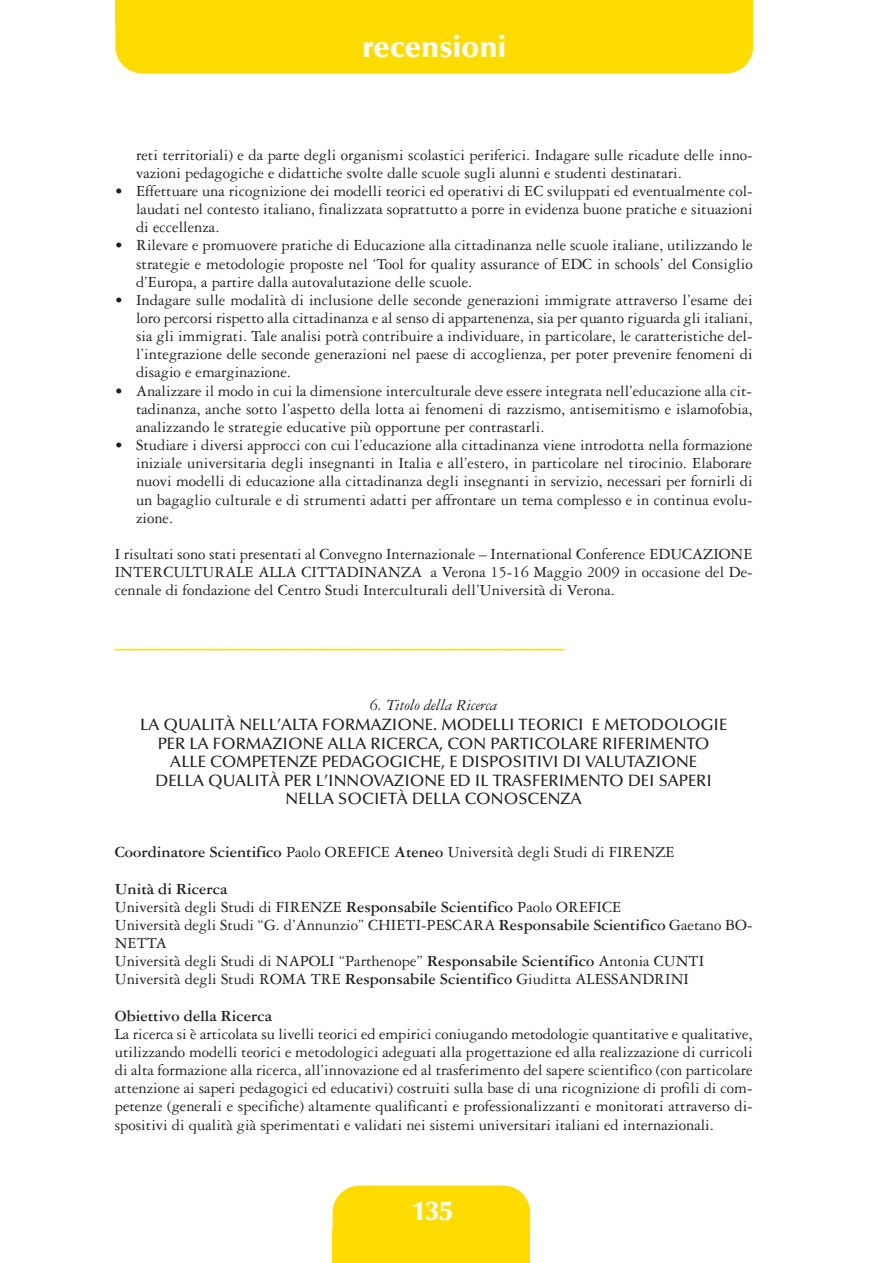
<style>
.page{position:relative;width:893px;height:1263px;background:#fff}
.page>*{position:absolute;margin:0;border:0;box-sizing:border-box;transform-origin:0 0}
.t1{font:900 30px "Optima";color:#fff}
.t2{font:900 27px "Optima";color:#fff}
.t3{font:700 22.5px "Garamond Three";color:#ffdc01}
.t4{font:16.5px/18.1px "Garamond Three";color:#231f20;text-align:justify}
.t5{font:500 16.5px/18.8px "Optima";color:#231f20;text-align:center}
.t6{font:700 16.5px/36.3px "Garamond Three";color:#231f20}
.s1{font-family:"Garamond Three";font-weight:400;font-style:italic}
.s2{font-weight:400}
.s3{font-weight:700}
</style>
<div class="page">
<div style="left:333px;top:1185px;width:197px;height:78px;background:#ffdc01;border-radius:27px"></div>
<div style="left:333px;top:1230px;width:197px;height:33px;background:#ffdc01"></div>
<div style="left:115px;top:0;width:638px;height:74px;background:#ffdc01;border-radius:27px"></div>
<div style="left:115px;top:0;width:638px;height:24px;background:#ffdc01"></div>
<p class="t1" style="left:362px;top:35px;width:146px">recensioni</p>
<p class="t4" style="left:136px;top:147px;width:618px">reti territoriali) e da parte degli organismi scolastici periferici. Indagare sulle ricadute delle inno&shy;vazioni pedagogiche e didattiche svolte dalle scuole sugli alunni e studenti destinatari.</p>
<p class="t4" style="left:136px;top:183px;width:618px;text-indent:-21px">• Effettuare una ricognizione dei modelli teorici ed operativi di EC sviluppati ed eventualmente col&shy;laudati nel contesto italiano, finalizzata soprattutto a porre in evidenza buone pratiche e situazioni di eccellenza.</p>
<p class="t4" style="left:136px;top:238px;width:618px;text-indent:-21px">• Rilevare e promuovere pratiche di Educazione alla cittadinanza nelle scuole italiane, utilizzando le strategie e metodologie proposte nel ‘Tool for quality assurance of EDC in schools’ del Consiglio d’Europa, a partire dalla autovalutazione delle scuole.</p>
<p class="t4" style="left:136px;top:292px;width:618px;text-indent:-21px">• Indagare sulle modalità di inclusione delle seconde generazioni immigrate attraverso l’esame dei loro percorsi rispetto alla cittadinanza e al senso di appartenenza, sia per quanto riguarda gli italiani, sia gli immigrati. Tale analisi potrà contribuire a individuare, in particolare, le caratteristiche del&shy;l’integrazione delle seconde generazioni nel paese di accoglienza, per poter prevenire fenomeni di disagio e emarginazione.</p>
<p class="t4" style="left:136px;top:383px;width:618px;text-indent:-21px">• Analizzare il modo in cui la dimensione interculturale deve essere integrata nell’educazione alla cit&shy;tadinanza, anche sotto l’aspetto della lotta ai fenomeni di razzismo, antisemitismo e islamofobia, analizzando le strategie educative più opportune per contrastarli.</p>
<p class="t4" style="left:136px;top:437px;width:618px;text-indent:-21px">• Studiare i diversi approcci con cui l’educazione alla cittadinanza viene introdotta nella formazione iniziale universitaria degli insegnanti in Italia e all’estero, in particolare nel tirocinio. Elaborare nuovi modelli di educazione alla cittadinanza degli insegnanti in servizio, necessari per fornirli di un bagaglio culturale e di strumenti adatti per affrontare un tema complesso e in continua evolu&shy;zione.</p>
<p class="t4" style="left:115px;top:546px;width:639px">I risultati sono stati presentati al Convegno Internazionale – International Conference EDUCAZIONE INTERCULTURALE ALLA CITTADINANZA a Verona 15-16 Maggio 2009 in occasione del De&shy;cennale di fondazione del Centro Studi Interculturali dell’Università di Verona.</p>
<p class="t3" style="left:115px;top:639px;width:451px">––––––––––––––––––––––––––––––––––––––––</p>
<p class="t5" style="left:140px;top:697px;width:589px"><span class="s1">6. Titolo della Ricerca<br></span>LA QUALITÀ NELL’ALTA FORMAZIONE. MODELLI TEORICI E METODOLOGIE PER LA FORMAZIONE ALLA RICERCA, CON PARTICOLARE RIFERIMENTO ALLE COMPETENZE PEDAGOGICHE, E DISPOSITIVI DI VALUTAZIONE<br>DELLA QUALITÀ PER L’INNOVAZIONE ED IL TRASFERIMENTO DEI SAPERI NELLA SOCIETÀ DELLA CONOSCENZA</p>
<p class="t6" style="left:115px;top:836px;width:561px">Coordinatore Scientifico <span class="s2">Paolo OREFICE</span> Ateneo <span class="s2">Università degli Studi di FIRENZE<br></span>Unità di Ricerca</p>
<p class="t4" style="left:115px;top:899px;width:639px;text-align:left">Università degli Studi di FIRENZE <span class="s3">Responsabile Scientifico</span> Paolo OREFICE<br>Università degli Studi “G. d’Annunzio” CHIETI-PESCARA <span class="s3">Responsabile Scientifico</span> Gaetano BO-NETTA<br>Università degli Studi di NAPOLI “Parthenope” <span class="s3">Responsabile Scientifico</span> Antonia CUNTI Università degli Studi ROMA TRE <span class="s3">Responsabile Scientifico</span> Giuditta ALESSANDRINI</p>
<p class="t4" style="left:115px;top:1008px;width:639px;text-align:left"><span class="s3">Obiettivo della Ricerca<br></span>La ricerca si è articolata su livelli teorici ed empirici coniugando metodologie quantitative e qualitative, utilizzando modelli teorici e metodologici adeguati alla progettazione ed alla realizzazione di curricoli di alta formazione alla ricerca, all’innovazione ed al trasferimento del sapere scientifico (con particolare attenzione ai saperi pedagogici ed educativi) costruiti sulla base di una ricognizione di profili di com&shy;petenze (generali e specifiche) altamente qualificanti e professionalizzanti e monitorati attraverso di&shy;spositivi di qualità già sperimentati e validati nei sistemi universitari italiani ed internazionali.</p>
<p class="t2" style="left:412px;top:1200px;width:42px">135</p>
</div>
